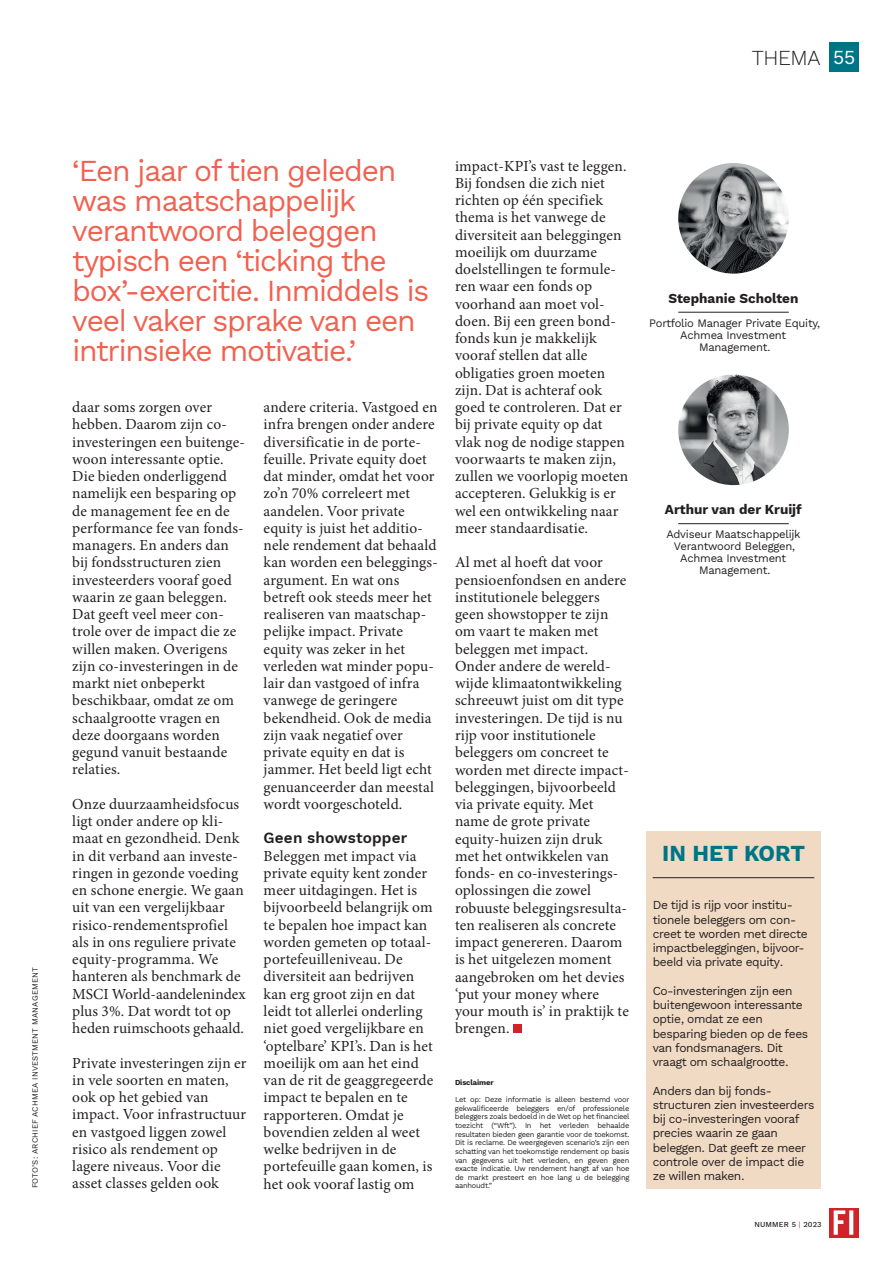
<style>
.page{position:relative;width:893px;height:1263px;background:#fff}
.page>*{position:absolute;margin:0;border:0;box-sizing:border-box;transform-origin:0 0}
.t1{font:30px/30px "Work Sans";letter-spacing:-.04em;color:#f16150}
.t2{font:700 22.5px "Work Sans";color:#007487}
.t3{font:300 21px "Work Sans";letter-spacing:-.015em;color:#231f20}
.t4{font:15.3px/17.2px "Minion Pro";letter-spacing:.01em;color:#231f20}
.t5{font:600 15.3px "Work Sans";letter-spacing:.01em;color:#231f20}
.t6{font:700 13.5px "Work Sans";color:#231f20}
.t7{font:12px/14.2px "Work Sans";letter-spacing:-.03em;color:#231f20}
.t8{font:11.25px/12px "Work Sans";letter-spacing:-.02em;color:#231f20;text-align:center}
.t9{font:7.95px "Work Sans";letter-spacing:.02em;color:#231f20}
.t10{font:7.5px/8.6px "Work Sans";letter-spacing:-.03em;color:#231f20;text-align:justify}
.t11{font:500 7.5px "Work Sans";letter-spacing:.02em;color:#231f20}
.t12{font:700 7.5px "Work Sans";letter-spacing:-.01em;color:#231f20}
.s1{font-weight:400;font-size:19.5px;color:#fff}
.s2{font-weight:400;color:#d1232a}
</style>
<div class="page">
<svg style="left:829px;top:1208px;width:30px;height:29px"></svg>
<svg style="left:834px;top:1210px;width:19px;height:25px"></svg>
<div style="left:513px;top:1025px;width:8px;height:8px;background:#d1232a"></div>
<img style="left:678px;top:163px;width:111px;height:111px;border-radius:55px">
<img style="left:678px;top:374px;width:111px;height:111px;border-radius:55px">
<hr style="left:678px;top:312px;width:111px;height:1px;background:#231f20">
<hr style="left:678px;top:523px;width:111px;height:1px;background:#231f20">
<div style="left:646px;top:831px;width:175px;height:358px;background:#f0dac4"></div>
<hr style="left:653px;top:877px;width:161px;height:1px;background:#231f20">
<div style="left:829px;top:43px;width:30px;height:29px;background:#007487"></div>
<h3 class="t3" style="left:752px;top:42px;width:105px">THEMA <span class="s1">55</span></h3>
<p class="t9" style="left:29px;top:1188px;width:223px;rotate:-90deg">FOTO’S: ARCHIEF ACHMEA INVESTMENT MANAGEMENT</p>
<h1 class="t1" style="left:72px;top:155px;width:359px">‘Een jaar of tien geleden was maatschappelijk verantwoord beleggen typisch een ‘ticking the box’-exercitie. Inmiddels is veel vaker sprake van een intrinsieke motivatie.’</h1>
<p class="t4" style="left:72px;top:399px;width:174px">daar soms zorgen over hebben. Daarom zijn co&shy;investeringen een buitenge&shy;woon interessante optie.<br>Die bieden onderliggend namelijk een besparing op de management fee en de performance fee van fonds&shy;managers. En anders dan bij fondsstructuren zien investeerders vooraf goed waarin ze gaan beleggen.<br>Dat geeft veel meer con&shy;trole over de impact die ze willen maken. Overigens zijn co-investeringen in de markt niet onbeperkt beschikbaar, omdat ze om schaalgrootte vragen en deze doorgaans worden gegund vanuit bestaande relaties.</p>
<p class="t4" style="left:72px;top:795px;width:175px">Onze duurzaamheidsfocus ligt onder andere op kli&shy;maat en gezondheid. Denk in dit verband aan investe&shy;ringen in gezonde voeding en schone energie. We gaan uit van een vergelijkbaar risico-rendementsprofiel als in ons reguliere private equity-programma. We hanteren als benchmark de<br>MSCI World-aandelenindex plus 3%. Dat wordt tot op heden ruimschoots gehaald.</p>
<p class="t4" style="left:72px;top:1054px;width:176px">Private investeringen zijn er in vele soorten en maten, ook op het gebied van impact. Voor infrastructuur en vastgoed liggen zowel risico als rendement op lagere niveaus. Voor die asset classes gelden ook</p>
<p class="t4" style="left:264px;top:399px;width:176px">andere criteria. Vastgoed en infra brengen onder andere diversificatie in de porte&shy;feuille. Private equity doet dat minder, omdat het voor zo’n 70% correleert met aandelen. Voor private equity is juist het additio&shy;nele rendement dat behaald kan worden een beleggings&shy;argument. En wat ons betreft ook steeds meer het realiseren van maatschap&shy;pelijke impact. Private equity was zeker in het verleden wat minder popu&shy;lair dan vastgoed of infra vanwege de geringere bekendheid. Ook de media zijn vaak negatief over private equity en dat is jammer. Het beeld ligt echt genuanceerder dan meestal wordt voorgeschoteld.</p>
<p class="t5" style="left:264px;top:827px;width:145px">Geen showstopper</p>
<p class="t4" style="left:264px;top:847px;width:171px">Beleggen met impact via private equity kent zonder meer uitdagingen. Het is bijvoorbeeld belangrijk om te bepalen hoe impact kan worden gemeten op totaal&shy;portefeuilleniveau. De diversiteit aan bedrijven kan erg groot zijn en dat leidt tot allerlei onderling niet goed vergelijkbare en ‘optelbare’ KPI’s. Dan is het moeilijk om aan het eind van de rit de geaggregeerde impact te bepalen en te rapporteren. Omdat je bovendien zelden al weet welke bedrijven in de portefeuille gaan komen, is het ook vooraf lastig om</p>
<p class="t4" style="left:455px;top:157px;width:175px">impact-KPI’s vast te leggen.<br>Bij fondsen die zich niet richten op één specifiek thema is het vanwege de diversiteit aan beleggingen moeilijk om duurzame doelstellingen te formule&shy;ren waar een fonds op voorhand aan moet vol&shy;doen. Bij een green bond&shy;fonds kun je makkelijk vooraf stellen dat alle obligaties groen moeten zijn. Dat is achteraf ook goed te controleren. Dat er bij private equity op dat vlak nog de nodige stappen voorwaarts te maken zijn, zullen we voorlopig moeten accepteren. Gelukkig is er wel een ontwikkeling naar meer standaardisatie.</p>
<p class="t4" style="left:455px;top:554px;width:175px">Al met al hoeft dat voor pensioenfondsen en andere institutionele beleggers geen showstopper te zijn om vaart te maken met beleggen met impact.<br>Onder andere de wereld&shy;wijde klimaatontwikkeling schreeuwt juist om dit type investeringen. De tijd is nu rijp voor institutionele beleggers om concreet te worden met directe impact&shy;beleggingen, bijvoorbeeld via private equity. Met name de grote private equity-huizen zijn druk met het ontwikkelen van fonds- en co-investerings&shy;oplossingen die zowel robuuste beleggingsresulta&shy;ten realiseren als concrete impact genereren. Daarom is het uitgelezen moment aangebroken om het devies ‘put your money where your mouth is’ in praktijk te brengen.</p>
<p class="t12" style="left:455px;top:1077px;width:40px">Disclaimer</p>
<p class="t10" style="left:455px;top:1095px;width:176px">Let op: Deze informatie is alleen bestemd voor gekwalificeerde beleggers en/of professionele beleggers zoals bedoeld in de Wet op het financieel toezicht (“Wft”). In het verleden behaalde resultaten bieden geen garantie voor de toekomst.<br>Dit is reclame. De weergegeven scenario’s zijn een schatting van het toekomstige rendement op basis van gegevens uit het verleden, en geven geen exacte indicatie. Uw rendement hangt af van hoe de markt presteert en hoe lang u de belegging aanhoudt.”</p>
<p class="t6" style="left:668px;top:288px;width:132px">Stephanie Scholten</p>
<p class="t8" style="left:649px;top:316px;width:172px">Portfolio Manager Private Equity,<br>Achmea Investment<br>Management.</p>
<p class="t6" style="left:665px;top:499px;width:138px">Arthur van der Kruijf</p>
<p class="t8" style="left:666px;top:528px;width:136px">Adviseur Maatschappelijk<br>Verantwoord Beleggen,<br>Achmea Investment<br>Management.</p>
<h2 class="t2" style="left:662px;top:836px;width:144px">IN HET KORT</h2>
<p class="t7" style="left:653px;top:898px;width:157px">De tijd is rijp voor institu&shy;tionele beleggers om con&shy;creet te worden met directe impactbeleggingen, bijvoor&shy;beeld via private equity.</p>
<p class="t7" style="left:653px;top:983px;width:157px">Co-investeringen zijn een buitengewoon interessante optie, omdat ze een besparing bieden op de fees van fondsmanagers. Dit vraagt om schaalgrootte.</p>
<p class="t7" style="left:653px;top:1083px;width:163px">Anders dan bij fonds&shy;structuren zien investeerders bij co-investeringen vooraf precies waarin ze gaan beleggen. Dat geeft ze meer controle over de impact die ze willen maken.</p>
<p class="t11" style="left:754px;top:1219px;width:69px">NUMMER 5 <span class="s2">|</span> 2023</p>
</div>
